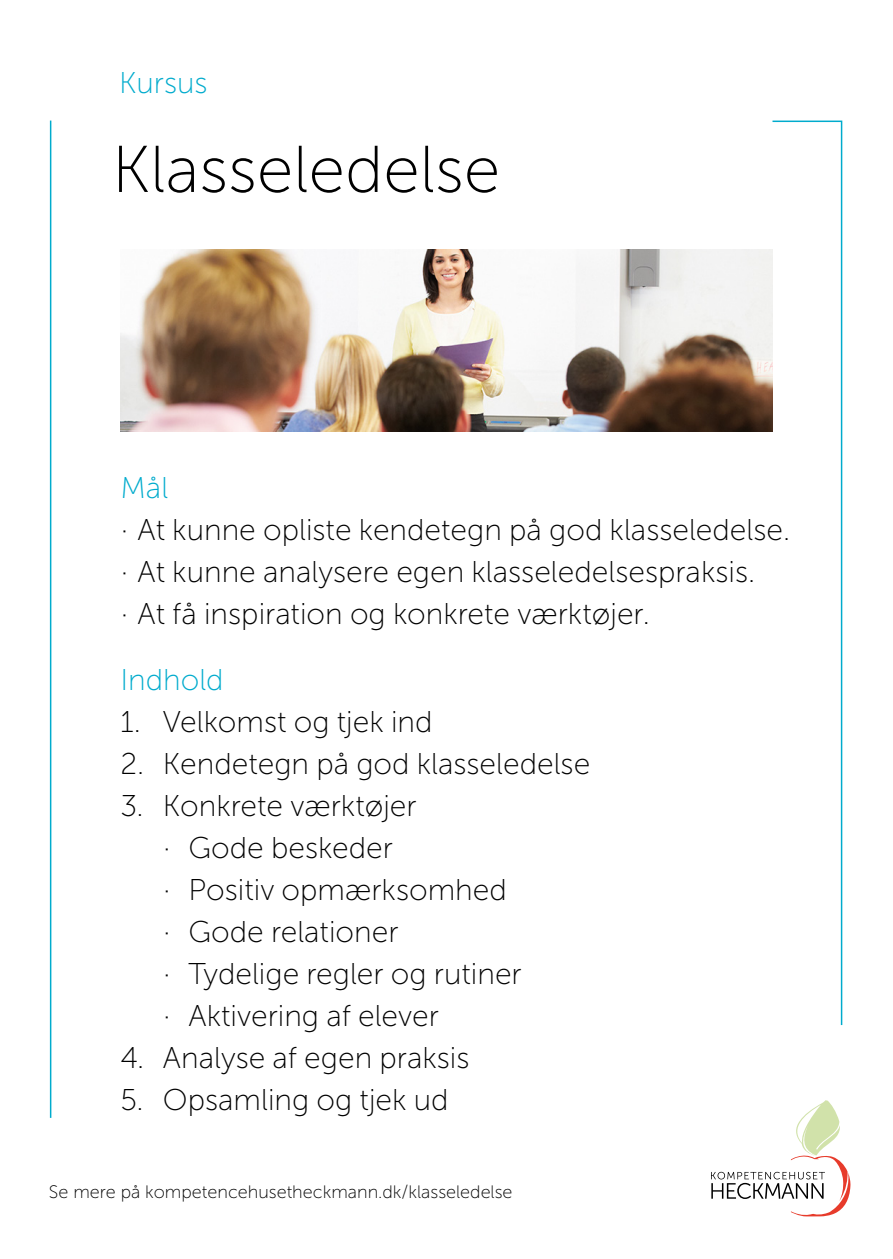
<style>
.page{position:relative;width:893px;height:1259px;background:#fff}
.page>*{position:absolute;margin:0;border:0;box-sizing:border-box;transform-origin:0 0}
.t1{font:66px "Museo Sans 100";color:#000}
.Brød_m_indryk{font:30px "Museo Sans 100";color:#000}
.Brød_m_indryk-2{font:30px "Museo Sans 100";color:#00abcd}
.Brød{font:30px "Museo Sans 100";color:#00abcd}
.t2{font:18px "Museo Sans 100";color:#000}
</style>
<div class="page">
<svg style="left:771px;top:120px;width:72px;height:906px"></svg>
<hr style="left:50px;top:121px;width:1px;height:997px;background:#00abcd">
<img style="left:120px;top:249px;width:652px;height:182px">
<svg style="left:711px;top:1100px;width:139px;height:116px"></svg>
<p class="Brød" style="left:119px;top:67px;width:90px">Kursus</p>
<p class="t1" style="left:112px;top:134px;width:390px">Klasseledelse</p>
<p class="Brød_m_indryk-2" style="left:120px;top:471px;width:49px">Mål</p>
<p class="Brød_m_indryk" style="left:120px;top:513px;width:671px">· At kunne opliste kendetegn på god klasseledelse.</p>
<p class="Brød_m_indryk" style="left:120px;top:555px;width:636px">· At kunne analysere egen klasseledelsespraksis.</p>
<p class="Brød_m_indryk" style="left:120px;top:597px;width:531px">· At få inspiration og konkrete værktøjer.</p>
<p class="Brød_m_indryk-2" style="left:120px;top:663px;width:105px">Indhold</p>
<p class="Brød_m_indryk" style="left:120px;top:705px;width:314px">1. Velkomst og tjek ind</p>
<p class="Brød_m_indryk" style="left:120px;top:747px;width:471px">2. Kendetegn på god klasseledelse</p>
<p class="Brød_m_indryk" style="left:120px;top:789px;width:298px">3. Konkrete værktøjer</p>
<p class="Brød_m_indryk" style="left:163px;top:831px;width:231px">· Gode beskeder</p>
<p class="Brød_m_indryk" style="left:163px;top:873px;width:345px">· Positiv opmærksomhed</p>
<p class="Brød_m_indryk" style="left:163px;top:915px;width:237px">· Gode relationer</p>
<p class="Brød_m_indryk" style="left:163px;top:957px;width:360px">· Tydelige regler og rutiner</p>
<p class="Brød_m_indryk" style="left:163px;top:999px;width:277px">· Aktivering af elever</p>
<p class="Brød_m_indryk" style="left:120px;top:1041px;width:350px">4. Analyse af egen praksis</p>
<p class="Brød_m_indryk" style="left:120px;top:1083px;width:330px">5. Opsamling og tjek ud</p>
<p class="t2" style="left:49px;top:1182px;width:465px">Se mere på kompetencehusetheckmann.dk/klasseledelse</p>
</div>
